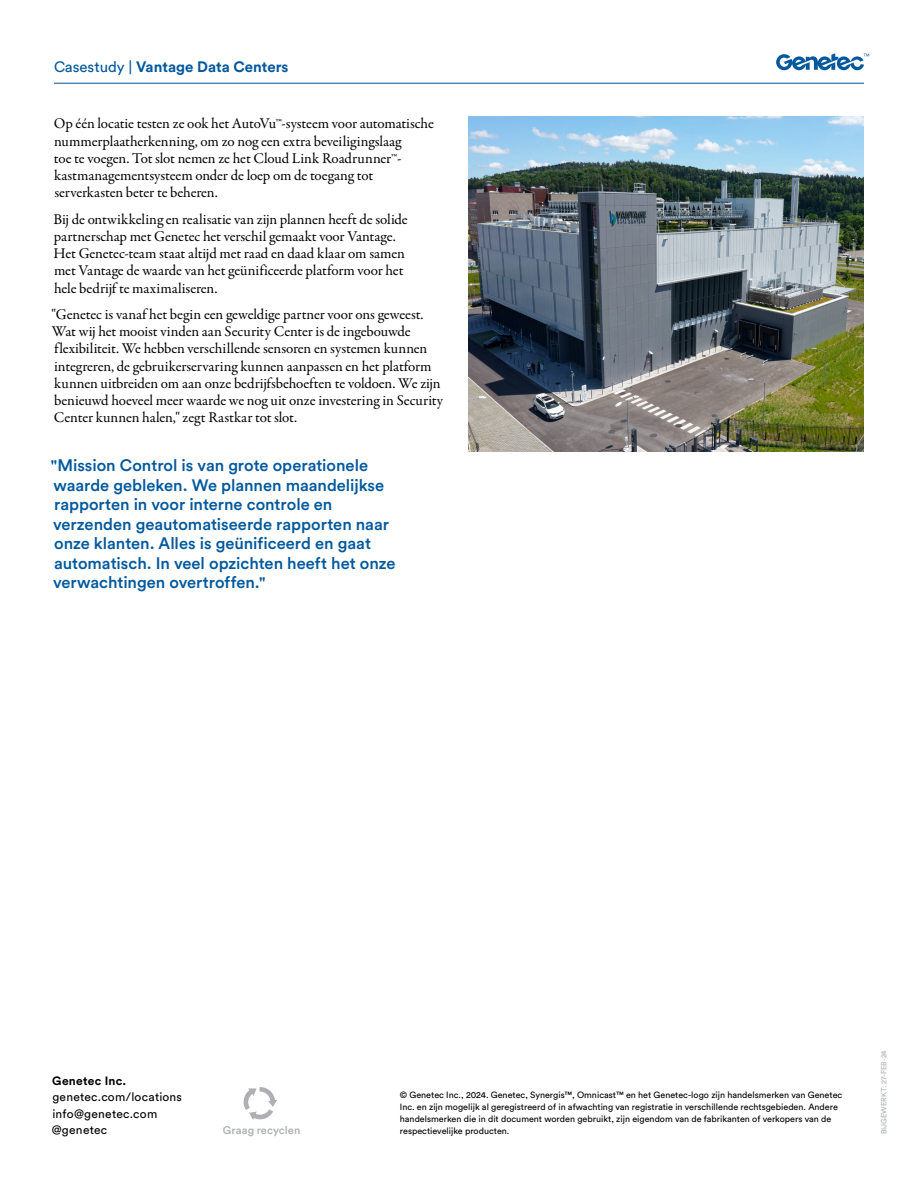
<style>
.page{position:relative;width:918px;height:1188px;background:#fff}
.page>*{position:absolute;margin:0;border:0;box-sizing:border-box;transform-origin:0 0}
.t1{font:500 16.5px/19.5px "Circular Pro";color:#00589d}
.t2{font:15px/17.2px "Garamond Premr Pro";letter-spacing:-.01em;color:#000}
.t3{font:700 15px "Circular Pro";color:#00589d}
.t4{font:12px/16.5px "Circular Pro";letter-spacing:.02em;color:#000}
.t5{font:700 12px "Circular Pro";letter-spacing:.025em;color:#000}
.t6{font:500 10.95px "Circular Pro";letter-spacing:.005em;color:#adafb2}
.t7{font:9px/12px "Circular Pro";color:#000}
.t8{font:7.5px "Circular Pro";color:#adafb2}
.s1{font-weight:400}
</style>
<div class="page">
<hr style="left:54px;top:83px;width:810px;height:1px;background:#00589d">
<svg style="left:776px;top:53px;width:93px;height:17px"></svg>
<img style="left:468px;top:117px;width:396px;height:334px">
<svg style="left:243px;top:1087px;width:34px;height:33px"></svg>
<p class="t3" style="left:54px;top:56px;width:236px"><span class="s1">Casestudy |</span> Vantage Data Centers</p>
<p class="t2" style="left:54px;top:115px;width:382px">Op één locatie testen ze ook het AutoVu™-systeem voor automatische nummerplaatherkenning, om zo nog een extra beveiligingslaag<br>toe te voegen. Tot slot nemen ze het Cloud Link Roadrunner™- kastmanagementsysteem onder de loep om de toegang tot serverkasten beter te beheren.</p>
<p class="t2" style="left:53px;top:211px;width:356px">Bij de ontwikkeling en realisatie van zijn plannen heeft de solide partnerschap met Genetec het verschil gemaakt voor Vantage.<br>Het Genetec-team staat altijd met raad en daad klaar om samen met Vantage de waarde van het geünificeerde platform voor het hele bedrijf te maximaliseren.</p>
<p class="t2" style="left:51px;top:306px;width:393px">"Genetec is vanaf het begin een geweldige partner voor ons geweest.<br>Wat wij het mooist vinden aan Security Center is de ingebouwde flexibiliteit. We hebben verschillende sensoren en systemen kunnen integreren, de gebruikerservaring kunnen aanpassen en het platform kunnen uitbreiden om aan onze bedrijfsbehoeften te voldoen. We zijn benieuwd hoeveel meer waarde we nog uit onze investering in Security Center kunnen halen," zegt Rastkar tot slot.</p>
<p class="t1" style="left:51px;top:455px;width:346px">"Mission Control is van grote operationele waarde gebleken. We plannen maandelijkse rapporten in voor interne controle en verzenden geautomatiseerde rapporten naar onze klanten. Alles is geünificeerd en gaat automatisch. In veel opzichten heeft het onze verwachtingen overtroffen."</p>
<p class="t5" style="left:52px;top:1072px;width:76px">Genetec Inc.</p>
<p class="t4" style="left:52px;top:1088px;width:132px">genetec.com/locations info@genetec.com @genetec</p>
<p class="t6" style="left:223px;top:1123px;width:79px">Graag recyclen</p>
<p class="t7" style="left:400px;top:1089px;width:444px">© Genetec Inc., 2024. Genetec, Synergis™, Omnicast™ en het Genetec-logo zijn handelsmerken van Genetec Inc. en zijn mogelijk al geregistreerd of in afwachting van registratie in verschillende rechtsgebieden. Andere handelsmerken die in dit document worden gebruikt, zijn eigendom van de fabrikanten of verkopers van de respectievelijke producten.</p>
<p class="t8" style="left:879px;top:1134px;width:86px;rotate:-90deg">BIJGEWERKT: 27-FEB-24</p>
</div>
